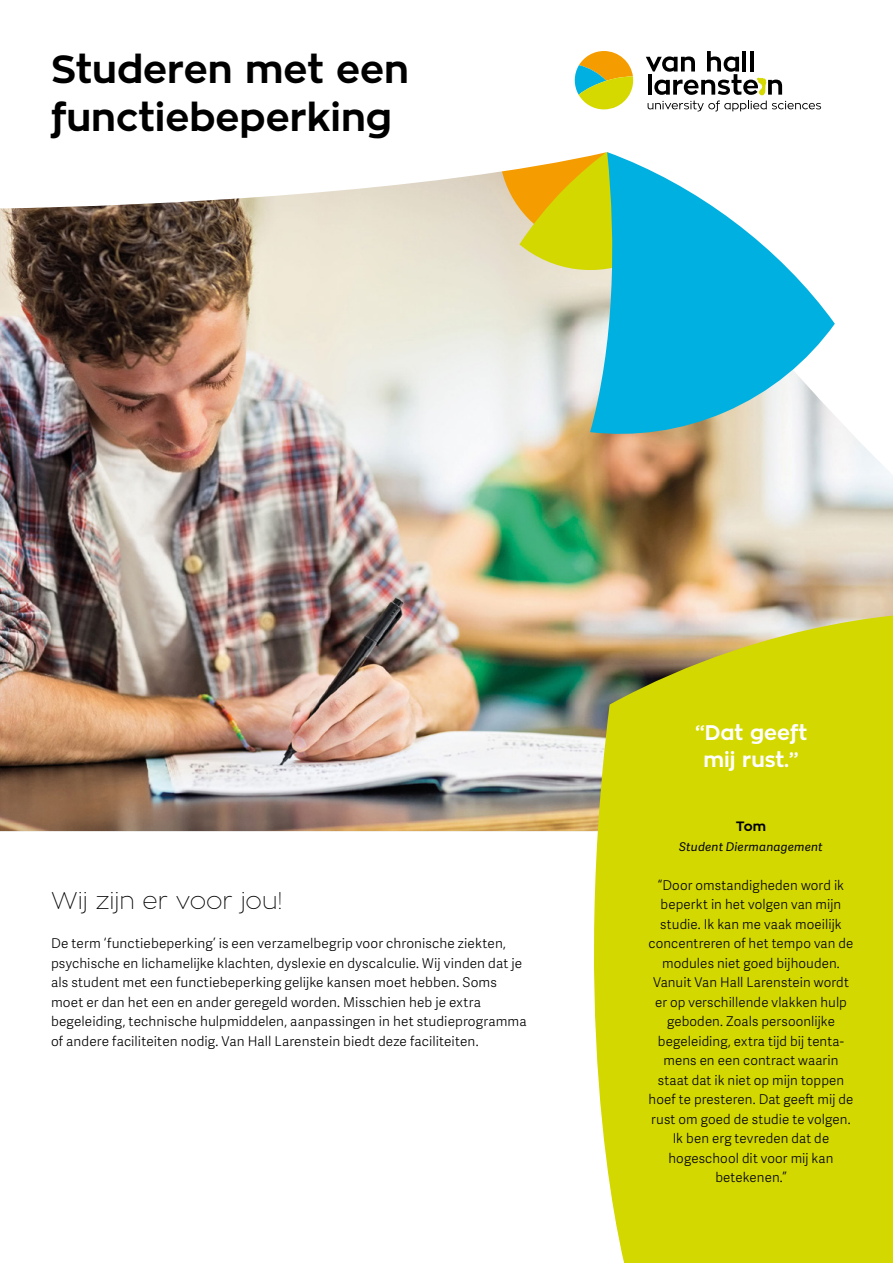
<style>
.page{position:relative;width:893px;height:1263px;background:#fff}
.page>*{position:absolute;margin:0;border:0;box-sizing:border-box;transform-origin:0 0}
.t1{font:700 39px/48px "Zona Pro";color:#000}
.t2{font:100 24px "Zona Pro";color:#000}
.t3{font:700 21px/27px "Zona Pro";color:#fff;text-align:center}
.t4{font:300 13.5px/19.5px "Adelle Sans";letter-spacing:.01em;color:#000}
.t5{font:700 13.5px "Zona Pro";color:#000}
.t6{font:italic 12px "Adelle Sans";letter-spacing:.015em;color:#000}
</style>
<div class="page">
<img style="left:0;top:487px;width:893px;height:344px">
<img style="left:0;top:107px;width:893px;height:380px">
<svg style="left:493px;top:51px;width:328px;height:226px"></svg>
<svg style="left:590px;top:152px;width:245px;height:285px;fill:#00b0e0"></svg>
<svg style="left:566px;top:613px;width:327px;height:650px;background:#d3d61f"></svg>
<h1 class="t1" style="left:51px;top:46px;width:360px">Studeren met een functiebeperking</h1>
<h2 class="t2" style="left:51px;top:885px;width:233px">Wij zijn er voor jou!</h2>
<p class="t4" style="left:51px;top:933px;width:477px">De term ‘functiebeperking’ is een verzamelbegrip voor chronische ziekten, psychische en lichamelijke klachten, dyslexie en dyscalculie. Wij vinden dat je als student met een functiebeperking gelijke kansen moet hebben. Soms moet er dan het een en ander geregeld worden. Misschien heb je extra begeleiding, technische hulpmiddelen, aanpassingen in het studieprogramma of andere faciliteiten nodig. Van Hall Larenstein biedt deze faciliteiten.</p>
<h3 class="t3" style="left:695px;top:719px;width:114px">“Dat geeft mij rust.”</h3>
<p class="t5" style="left:736px;top:817px;width:32px">Tom</p>
<p class="t6" style="left:679px;top:838px;width:145px">Student Diermanagement</p>
<p class="t4" style="left:648px;top:875px;width:206px;text-align:center">“Door omstandigheden word ik beperkt in het volgen van mijn studie. Ik kan me vaak moeilijk concentreren of het tempo van de modules niet goed bijhouden.<br>Vanuit Van Hall Larenstein wordt er op verschillende vlakken hulp geboden. Zoals persoonlijke begeleiding, extra tijd bij tenta&shy;mens en een contract waarin staat dat ik niet op mijn toppen hoef te presteren. Dat geeft mij de rust om goed de studie te volgen.<br>Ik ben erg tevreden dat de hogeschool dit voor mij kan betekenen.”</p>
</div>
